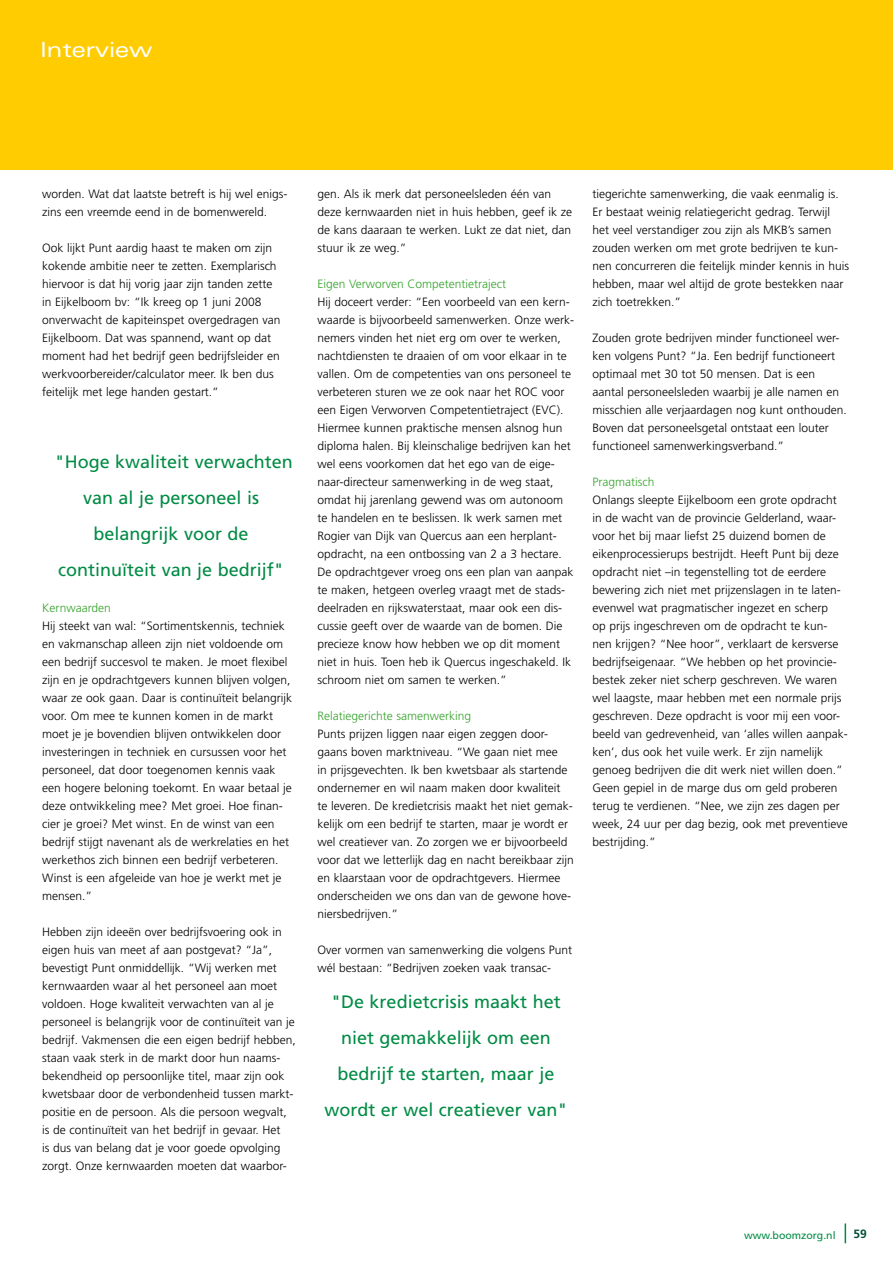
<style>
.page{position:relative;width:893px;height:1263px;background:#fff}
.page>*{position:absolute;margin:0;border:0;box-sizing:border-box;transform-origin:0 0}
.t1{font:expanded 21px "Univers";color:#fff}
.t2{font:18px/36px "Frutiger";color:#008b45;text-align:center}
.t3{font:300 12px/18px "Frutiger";color:#000}
.t4{font:300 12px "Frutiger";color:#35a32c}
.t5{font:700 12px "Frutiger";color:#00513c}
.t6{font:10.5px "Frutiger";color:#008b45}
</style>
<div class="page">
<svg style="left:845px;top:1223px;width:1px;height:20px"></svg>
<div style="left:0;top:0;width:893px;height:170px;background:#fecc00"></div>
<hr style="left:0;top:0;width:1px;height:818px;background:#00513c">
<h1 class="t1" style="left:41px;top:37px;width:113px">Interview</h1>
<p class="t3" style="left:42px;top:185px;width:247px">worden. Wat dat laatste betreft is hij wel enigs&shy;zins een vreemde eend in de bomenwereld.</p>
<p class="t3" style="left:42px;top:239px;width:240px">Ook lijkt Punt aardig haast te maken om zijn kokende ambitie neer te zetten. Exemplarisch hiervoor is dat hij vorig jaar zijn tanden zette in Eijkelboom bv: “Ik kreeg op 1 juni 2008 onverwacht de kapiteinspet overgedragen van Eijkelboom. Dat was spannend, want op dat moment had het bedrijf geen bedrijfsleider en werkvoorbereider/calculator meer. Ik ben dus feitelijk met lege handen gestart.”</p>
<h2 class="t2" style="left:55px;top:444px;width:240px">"Hoge kwaliteit verwachten van al je personeel is belangrijk voor de continuïteit van je bedrijf"</h2>
<p class="t4" style="left:42px;top:601px;width:70px">Kernwaarden</p>
<p class="t3" style="left:42px;top:617px;width:251px">Hij steekt van wal: “Sortimentskennis, techniek en vakmanschap alleen zijn niet voldoende om een bedrijf succesvol te maken. Je moet flexibel zijn en je opdrachtgevers kunnen blijven volgen, waar ze ook gaan. Daar is continuïteit belangrijk voor. Om mee te kunnen komen in de markt moet je je bovendien blijven ontwikkelen door investeringen in techniek en cursussen voor het personeel, dat door toegenomen kennis vaak een hogere beloning toekomt. En waar betaal je deze ontwikkeling mee? Met groei. Hoe finan&shy;cier je groei? Met winst. En de winst van een bedrijf stijgt navenant als de werkrelaties en het werkethos zich binnen een bedrijf verbeteren.<br>Winst is een afgeleide van hoe je werkt met je mensen.”</p>
<p class="t3" style="left:42px;top:923px;width:255px">Hebben zijn ideeën over bedrijfsvoering ook in eigen huis van meet af aan postgevat? “Ja”, bevestigt Punt onmiddellijk. “Wij werken met kernwaarden waar al het personeel aan moet voldoen. Hoge kwaliteit verwachten van al je personeel is belangrijk voor de continuïteit van je bedrijf. Vakmensen die een eigen bedrijf hebben, staan vaak sterk in de markt door hun naams&shy;bekendheid op persoonlijke titel, maar zijn ook kwetsbaar door de verbondenheid tussen markt&shy;positie en de persoon. Als die persoon wegvalt, is de continuïteit van het bedrijf in gevaar. Het<br>is dus van belang dat je voor goede opvolging zorgt. Onze kernwaarden moeten dat waarbor-</p>
<p class="t3" style="left:317px;top:185px;width:256px">gen. Als ik merk dat personeelsleden één van deze kernwaarden niet in huis hebben, geef ik ze de kans daaraan te werken. Lukt ze dat niet, dan stuur ik ze weg.”</p>
<p class="t4" style="left:317px;top:277px;width:190px">Eigen Verworven Competentietraject</p>
<p class="t3" style="left:317px;top:293px;width:258px">Hij doceert verder: “Een voorbeeld van een kern&shy;waarde is bijvoorbeeld samenwerken. Onze werk&shy;nemers vinden het niet erg om over te werken, nachtdiensten te draaien of om voor elkaar in te vallen. Om de competenties van ons personeel te verbeteren sturen we ze ook naar het ROC voor een Eigen Verworven Competentietraject (EVC).<br>Hiermee kunnen praktische mensen alsnog hun diploma halen. Bij kleinschalige bedrijven kan het wel eens voorkomen dat het ego van de eige&shy;naar-directeur samenwerking in de weg staat, omdat hij jarenlang gewend was om autonoom te handelen en te beslissen. Ik werk samen met Rogier van Dijk van Quercus aan een herplant&shy;opdracht, na een ontbossing van 2 a 3 hectare.<br>De opdrachtgever vroeg ons een plan van aanpak te maken, hetgeen overleg vraagt met de stads&shy;deelraden en rijkswaterstaat, maar ook een dis&shy;cussie geeft over de waarde van de bomen. Die precieze know how hebben we op dit moment niet in huis. Toen heb ik Quercus ingeschakeld. Ik schroom niet om samen te werken.”</p>
<p class="t4" style="left:317px;top:709px;width:155px">Relatiegerichte samenwerking</p>
<p class="t3" style="left:317px;top:725px;width:258px">Punts prijzen liggen naar eigen zeggen door&shy;gaans boven marktniveau. “We gaan niet mee<br>in prijsgevechten. Ik ben kwetsbaar als startende ondernemer en wil naam maken door kwaliteit<br>te leveren. De kredietcrisis maakt het niet gemak&shy;kelijk om een bedrijf te starten, maar je wordt er wel creatiever van. Zo zorgen we er bijvoorbeeld voor dat we letterlijk dag en nacht bereikbaar zijn en klaarstaan voor de opdrachtgevers. Hiermee onderscheiden we ons dan van de gewone hove&shy;niersbedrijven.”</p>
<p class="t3" style="left:317px;top:941px;width:256px">Over vormen van samenwerking die volgens Punt wél bestaan: “Bedrijven zoeken vaak transac-</p>
<h2 class="t2" style="left:324px;top:984px;width:245px">"De kredietcrisis maakt het niet gemakkelijk om een bedrijf te starten, maar je wordt er wel creatiever van"</h2>
<p class="t3" style="left:592px;top:185px;width:258px">tiegerichte samenwerking, die vaak eenmalig is.<br>Er bestaat weinig relatiegericht gedrag. Terwijl het veel verstandiger zou zijn als MKB’s samen zouden werken om met grote bedrijven te kun&shy;nen concurreren die feitelijk minder kennis in huis hebben, maar wel altijd de grote bestekken naar zich toetrekken.”</p>
<p class="t3" style="left:592px;top:329px;width:256px">Zouden grote bedrijven minder functioneel wer&shy;ken volgens Punt? “Ja. Een bedrijf functioneert optimaal met 30 tot 50 mensen. Dat is een aantal personeelsleden waarbij je alle namen en misschien alle verjaardagen nog kunt onthouden.<br>Boven dat personeelsgetal ontstaat een louter functioneel samenwerkingsverband.”</p>
<p class="t4" style="left:592px;top:475px;width:63px">Pragmatisch</p>
<p class="t3" style="left:592px;top:491px;width:257px">Onlangs sleepte Eijkelboom een grote opdracht in de wacht van de provincie Gelderland, waar&shy;voor het bij maar liefst 25 duizend bomen de eikenprocessierups bestrijdt. Heeft Punt bij deze opdracht niet –in tegenstelling tot de eerdere bewering zich niet met prijzenslagen in te laten&shy;evenwel wat pragmatischer ingezet en scherp<br>op prijs ingeschreven om de opdracht te kun&shy;nen krijgen? “Nee hoor”, verklaart de kersverse bedrijfseigenaar. “We hebben op het provincie&shy;bestek zeker niet scherp geschreven. We waren wel laagste, maar hebben met een normale prijs geschreven. Deze opdracht is voor mij een voor&shy;beeld van gedrevenheid, van ‘alles willen aanpak&shy;ken’, dus ook het vuile werk. Er zijn namelijk genoeg bedrijven die dit werk niet willen doen.” Geen gepiel in de marge dus om geld proberen terug te verdienen. “Nee, we zijn zes dagen per week, 24 uur per dag bezig, ook met preventieve bestrijding.”</p>
<p class="t6" style="left:744px;top:1229px;width:93px">www.boomzorg.nl</p>
<p class="t5" style="left:853px;top:1227px;width:15px">59</p>
</div>
